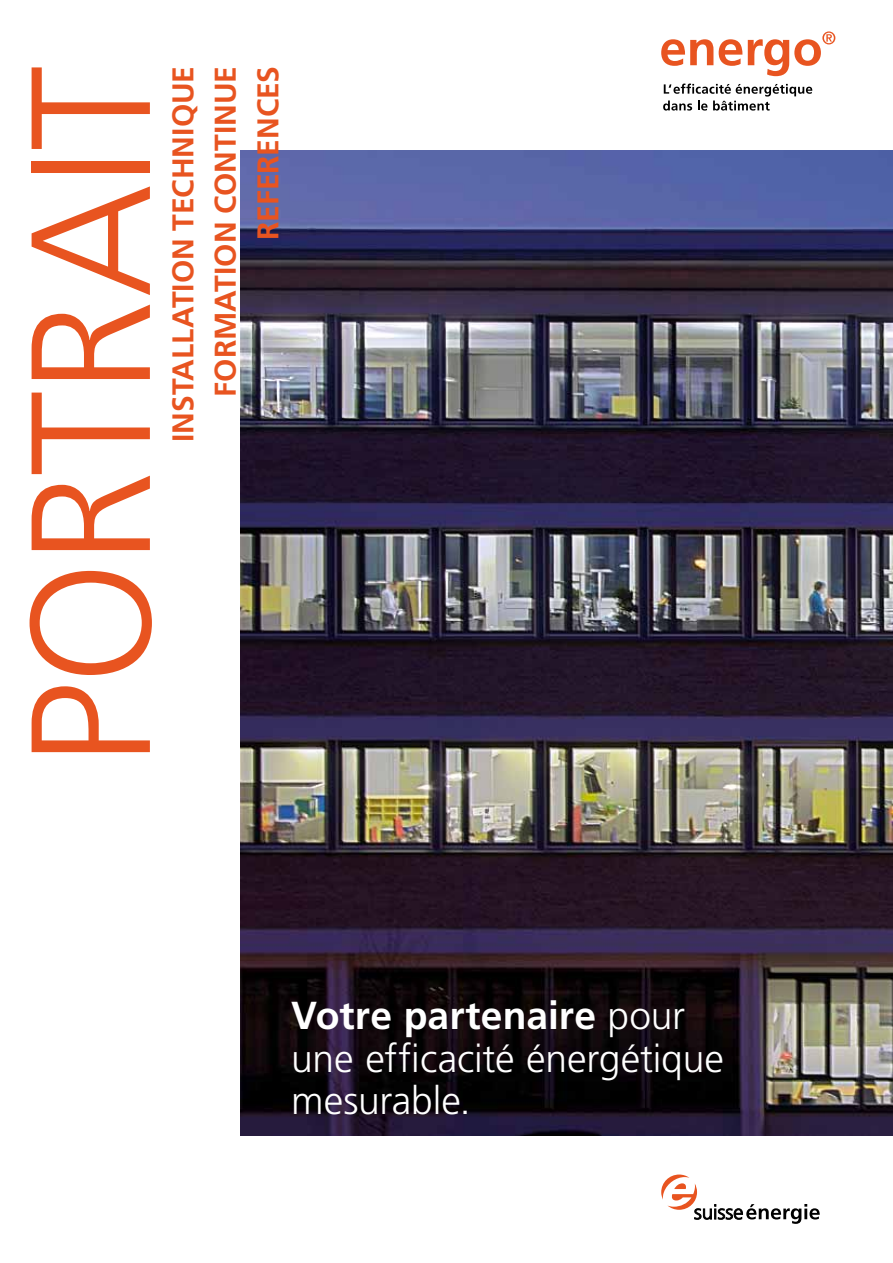
<style>
.page{position:relative;width:893px;height:1263px;background:#fff}
.page>*{position:absolute;margin:0;border:0;box-sizing:border-box;transform-origin:0 0}
.t1{font:300 169.5px "Frutiger";letter-spacing:-.015em;color:#e85420}
.t2{font:300 39px/42.5px "Frutiger";letter-spacing:-.005em;color:#fff}
.t3{font:700 30px/42.5px "Frutiger";color:#e85420;text-align:right}
.s1{font-weight:700}
</style>
<div class="page">
<img style="left:240px;top:151px;width:653px;height:984px">
<svg style="left:661px;top:1174px;width:159px;height:50px"></svg>
<svg style="left:661px;top:39px;width:52px;height:27px"></svg>
<svg style="left:719px;top:39px;width:23px;height:27px"></svg>
<svg style="left:748px;top:31px;width:87px;height:45px"></svg>
<svg style="left:663px;top:84px;width:149px;height:27px"></svg>
<h1 class="t1" style="left:-5px;top:767px;width:702px;rotate:-90deg">Portrait</h1>
<p class="t3" style="left:161px;top:442px;width:378px;rotate:-90deg">Installation technique<br>Formation continue<br>References</p>
<p class="t2" style="left:291px;top:994px;width:434px"><span class="s1">Votre partenaire</span> pour une efficacité énergétique mesurable.</p>
</div>
